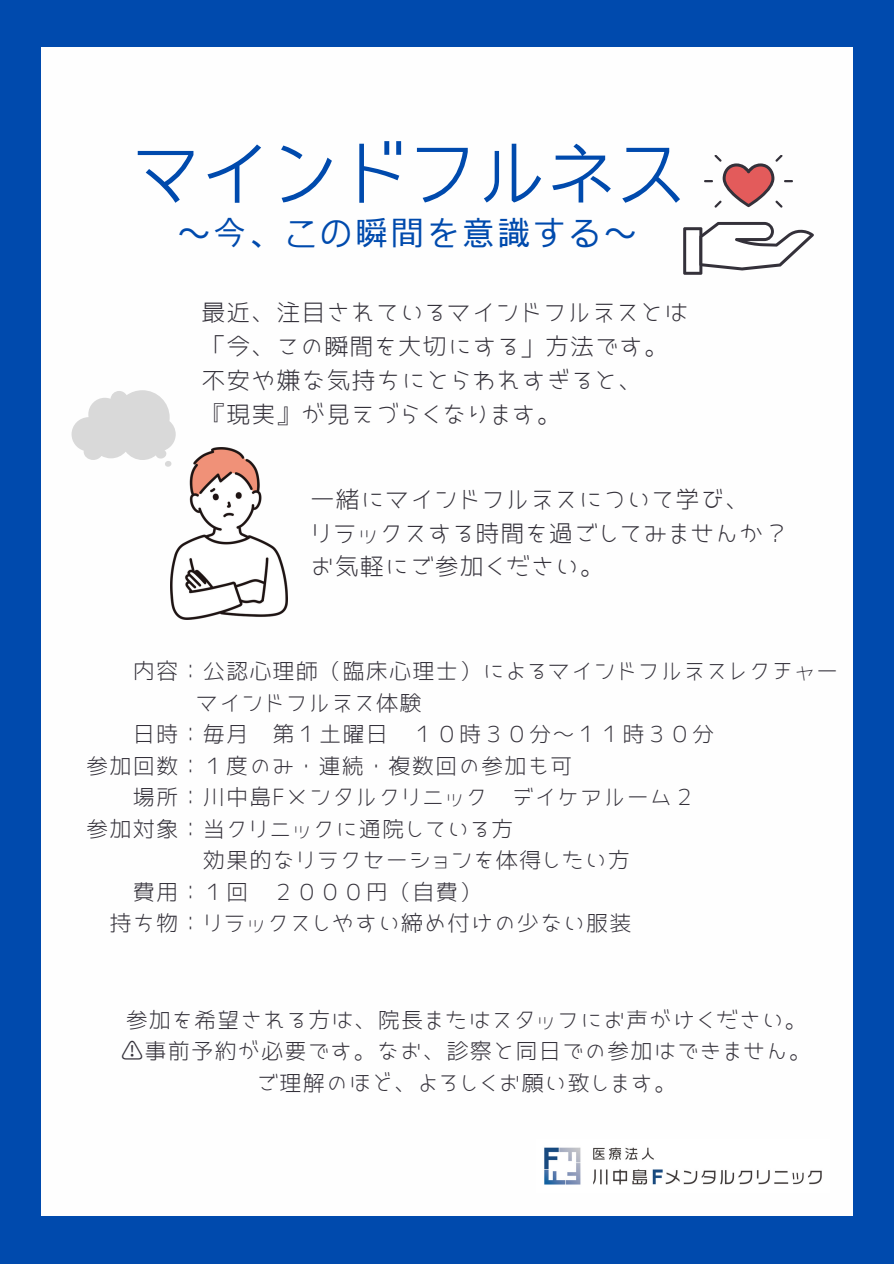
<style>
.page{position:relative;width:894px;height:1264px;background:#fff}
.page>*{position:absolute;margin:0;border:0;box-sizing:border-box;transform-origin:0 0}
.t1{font:66px "Ume Hy Gothic";letter-spacing:.05em;color:#004aad}
.t2{font:33px "Ume Hy Gothic";letter-spacing:.075em;color:#004aad}
.t3{font:24px "JK Gothic L";letter-spacing:.04em;color:#34313a}
.t4{font:22.2px "JK Gothic L";letter-spacing:.05em;color:#34313a}
.s1{font-family:"Noto Sans CJ Ksc"}
</style>
<div class="page">
<div style="left:0;top:0;width:893px;height:1263px;background:#004aad"></div>
<div style="left:41px;top:47px;width:811px;height:1168px;background:#fefefe"></div>
<svg style="left:683px;top:222px;width:130px;height:52px"></svg>
<svg style="left:704px;top:155px;width:88px;height:53px"></svg>
<img style="left:544px;top:1147px;width:278px;height:38px">
<img style="left:171px;top:447px;width:117px;height:173px">
<svg style="left:71px;top:390px;width:105px;height:77px"></svg>
<p class="t1" style="left:132px;top:141px;width:552px">マインドフルネス</p>
<p class="t2" style="left:177px;top:216px;width:461px">〜今、この瞬間を意識する〜</p>
<p class="t3" style="left:201px;top:301px;width:488px">最近、注目されているマインドフルネスとは</p>
<p class="t3" style="left:201px;top:334px;width:468px">「今、この瞬間を大切にする」方法です。</p>
<p class="t3" style="left:201px;top:368px;width:442px">不安や嫌な気持ちにとらわれすぎると、</p>
<p class="t3" style="left:201px;top:402px;width:361px">『現実』が見えづらくなります。</p>
<p class="t3" style="left:310px;top:487px;width:440px">一緒にマインドフルネスについて学び、</p>
<p class="t3" style="left:310px;top:521px;width:479px">リラックスする時間を過ごしてみませんか？</p>
<p class="t3" style="left:310px;top:554px;width:295px">お気軽にご参加ください。</p>
<p class="t4" style="left:133px;top:660px;width:707px">内容：公認心理師（臨床心理士）によるマインドフルネスレクチャー</p>
<p class="t4" style="left:196px;top:691px;width:227px">マインドフルネス体験</p>
<p class="t4" style="left:133px;top:723px;width:583px">日時：毎月 第１土曜日 １０時３０分～１１時３０分</p>
<p class="t4" style="left:86px;top:754px;width:487px">参加回数：１度のみ・連続・複数回の参加も可</p>
<p class="t4" style="left:133px;top:786px;width:564px">場所：川中島Fメンタルクリニック デイケアルーム２</p>
<p class="t4" style="left:86px;top:817px;width:428px">参加対象：当クリニックに通院している方</p>
<p class="t4" style="left:203px;top:849px;width:428px">効果的なリラクセーションを体得したい方</p>
<p class="t4" style="left:133px;top:880px;width:350px">費用：１回 ２０００円（自費）</p>
<p class="t4" style="left:109px;top:912px;width:523px">持ち物：リラックスしやすい締め付けの少ない服装</p>
<h3 class="t4" style="left:126px;top:1008px;width:682px">参加を希望される方は、院長またはスタッフにお声がけください。</h3>
<p class="t4" style="left:121px;top:1040px;width:691px"><span class="s1">⚠️</span>事前予約が必要です。なお、診察と同日での参加はできません。</p>
<p class="t4" style="left:256px;top:1071px;width:421px">ご理解のほど、よろしくお願い致します。</p>
</div>
